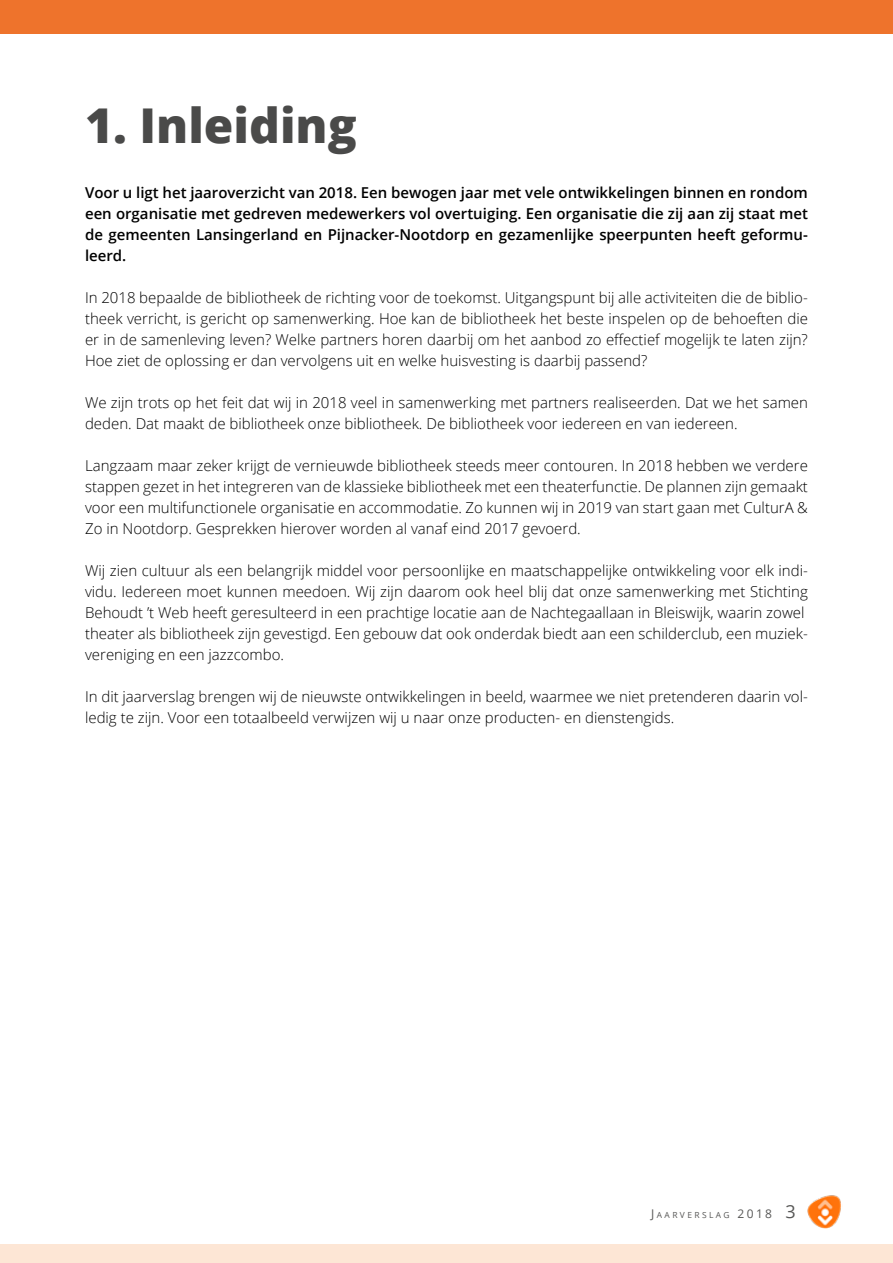
<style>
.page{position:relative;width:893px;height:1263px;background:#fff}
.page>*{position:absolute;margin:0;border:0;box-sizing:border-box;transform-origin:0 0}
.t1{font:800 48px "Open Sans";color:#4a4a49}
.t2{font:300 15px/21px "Open Sans";color:#000}
.t3{font:600 15px/21px "Open Sans";color:#000;text-align:justify}
.t4{font:8.4px "Open Sans";letter-spacing:.285em;color:#575756}
.s1{font-size:12px}
.s2{font-size:18px}
</style>
<div class="page">
<div style="left:0;top:0;width:893px;height:34px;background:#ee732c"></div>
<div style="left:0;top:1244px;width:893px;height:19px;background:#fde6d5"></div>
<img style="left:807px;top:1195px;width:34px;height:33px">
<h1 class="t1" style="left:85px;top:89px;width:273px">1. Inleiding</h1>
<p class="t3" style="left:85px;top:181px;width:724px">Voor u ligt het jaaroverzicht van 2018. Een bewogen jaar met vele ontwikkelingen binnen en rondom een organisatie met gedreven medewerkers vol overtuiging. Een organisatie die zij aan zij staat met de gemeenten Lansingerland en Pijnacker-Nootdorp en gezamenlijke speerpunten heeft geformu&shy;leerd.</p>
<p class="t2" style="left:85px;top:286px;width:724px;text-align:justify">In 2018 bepaalde de bibliotheek de richting voor de toekomst. Uitgangspunt bij alle activiteiten die de biblio&shy;theek verricht, is gericht op samenwerking. Hoe kan de bibliotheek het beste inspelen op de behoeften die er in de samenleving leven? Welke partners horen daarbij om het aanbod zo effectief mogelijk te laten zijn?<br>Hoe ziet de oplossing er dan vervolgens uit en welke huisvesting is daarbij passend?</p>
<p class="t2" style="left:85px;top:391px;width:724px">We zijn trots op het feit dat wij in 2018 veel in samenwerking met partners realiseerden. Dat we het samen deden. Dat maakt de bibliotheek onze bibliotheek. De bibliotheek voor iedereen en van iedereen.</p>
<p class="t2" style="left:85px;top:454px;width:724px;text-align:justify">Langzaam maar zeker krijgt de vernieuwde bibliotheek steeds meer contouren. In 2018 hebben we verdere stappen gezet in het integreren van de klassieke bibliotheek met een theaterfunctie. De plannen zijn gemaakt voor een multifunctionele organisatie en accommodatie. Zo kunnen wij in 2019 van start gaan met CulturA &amp; Zo in Nootdorp. Gesprekken hierover worden al vanaf eind 2017 gevoerd.</p>
<p class="t2" style="left:85px;top:559px;width:724px">Wij zien cultuur als een belangrijk middel voor persoonlijke en maatschappelijke ontwikkeling voor elk indi&shy;vidu. Iedereen moet kunnen meedoen. Wij zijn daarom ook heel blij dat onze samenwerking met Stichting Behoudt ’t Web heeft geresulteerd in een prachtige locatie aan de Nachtegaallaan in Bleiswijk, waarin zowel theater als bibliotheek zijn gevestigd. Een gebouw dat ook onderdak biedt aan een schilderclub, een muziek&shy;vereniging en een jazzcombo.</p>
<p class="t2" style="left:85px;top:685px;width:724px">In dit jaarverslag brengen wij de nieuwste ontwikkelingen in beeld, waarmee we niet pretenderen daarin vol&shy;ledig te zijn. Voor een totaalbeeld verwijzen wij u naar onze producten- en dienstengids.</p>
<p class="t4" style="left:651px;top:1209px;width:146px"><span class="s1">J</span>AARVERSLAG <span class="s1">2018</span> <span class="s2">3</span></p>
</div>
